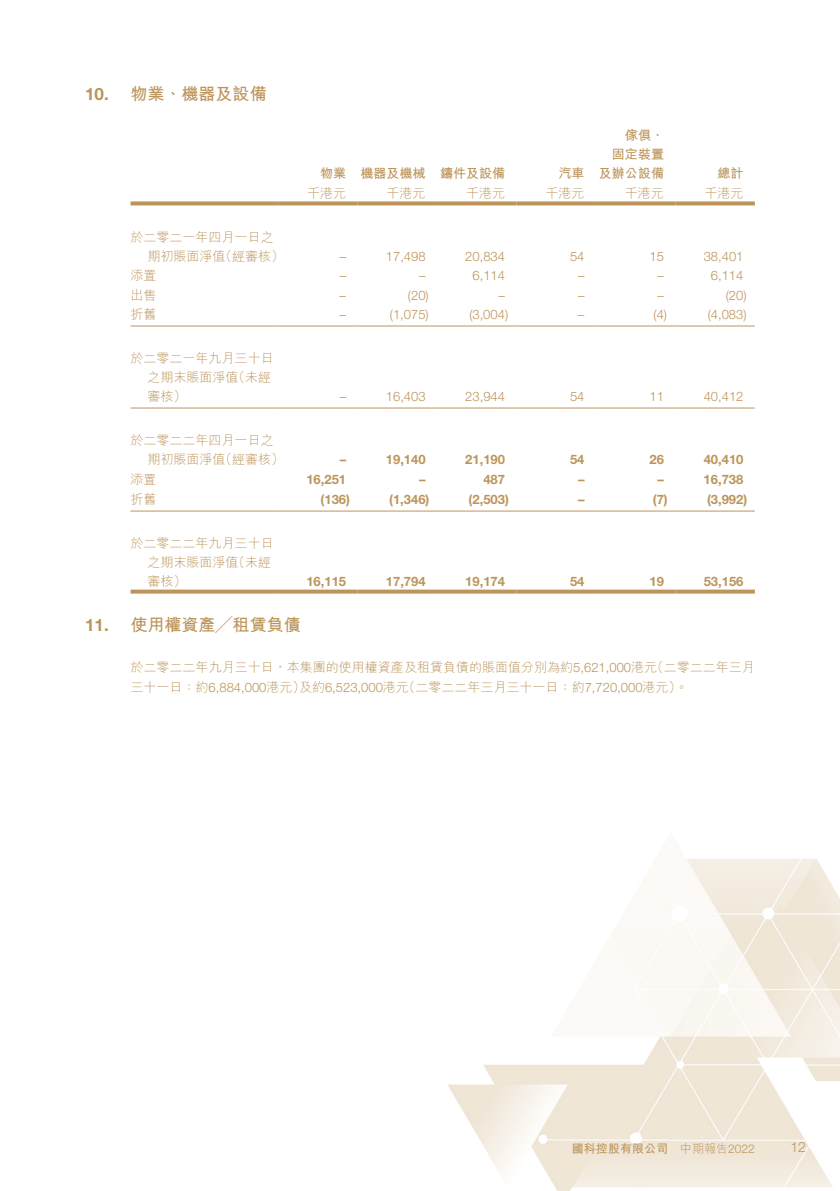
<style>
.page{position:relative;width:840px;height:1191px;background:#fff}
.page>*{position:absolute;margin:0;border:0;box-sizing:border-box;transform-origin:0 0}
.t1{font:700 17px "M Hei HK";color:#bc955b}
.t2{font:300 14px "Helvetica Neue LT Std";color:#bc955b}
.t3{font:300 13px/19px "M Hei HK";color:#bc955b}
.t4{font:700 13px "Helvetica Neue LT Std";color:#bc955b}
.t5{font:300 13px "Helvetica Neue LT Std";color:#bc955b}
.t6{font:700 13px/19px "M Hei HK";color:#bc955b;text-align:right}
.t7{font:700 12px "M Hei HK";color:#bc955b}
.s1{font-family:"Helvetica Neue LT Std"}
.s2{font-weight:300}
.s3{font-family:"Helvetica Neue LT Std";font-weight:300}
</style>
<div class="page">
<img style="left:130px;top:201px;width:709px;height:990px">
<svg style="left:130px;top:201px;width:148px;height:4px"></svg>
<svg style="left:278px;top:201px;width:79px;height:4px"></svg>
<svg style="left:357px;top:201px;width:80px;height:4px"></svg>
<svg style="left:437px;top:201px;width:79px;height:4px"></svg>
<svg style="left:516px;top:201px;width:79px;height:4px"></svg>
<svg style="left:595px;top:201px;width:80px;height:4px"></svg>
<svg style="left:675px;top:201px;width:79px;height:4px"></svg>
<hr style="left:130px;top:325px;width:148px;height:1px;background:#bc955b">
<hr style="left:278px;top:325px;width:79px;height:1px;background:#bc955b">
<hr style="left:357px;top:325px;width:80px;height:1px;background:#bc955b">
<hr style="left:437px;top:325px;width:79px;height:1px;background:#bc955b">
<hr style="left:516px;top:325px;width:79px;height:1px;background:#bc955b">
<hr style="left:595px;top:325px;width:80px;height:1px;background:#bc955b">
<hr style="left:675px;top:325px;width:79px;height:1px;background:#bc955b">
<hr style="left:130px;top:407px;width:148px;height:1px;background:#bc955b">
<hr style="left:278px;top:407px;width:79px;height:1px;background:#bc955b">
<hr style="left:357px;top:407px;width:80px;height:1px;background:#bc955b">
<hr style="left:437px;top:407px;width:79px;height:1px;background:#bc955b">
<hr style="left:516px;top:407px;width:79px;height:1px;background:#bc955b">
<hr style="left:595px;top:407px;width:80px;height:1px;background:#bc955b">
<hr style="left:675px;top:407px;width:79px;height:1px;background:#bc955b">
<hr style="left:130px;top:510px;width:148px;height:1px;background:#bc955b">
<hr style="left:278px;top:510px;width:79px;height:1px;background:#bc955b">
<hr style="left:357px;top:510px;width:80px;height:1px;background:#bc955b">
<hr style="left:437px;top:510px;width:79px;height:1px;background:#bc955b">
<hr style="left:516px;top:510px;width:79px;height:1px;background:#bc955b">
<hr style="left:595px;top:510px;width:80px;height:1px;background:#bc955b">
<hr style="left:675px;top:510px;width:79px;height:1px;background:#bc955b">
<svg style="left:130px;top:589px;width:148px;height:4px"></svg>
<svg style="left:278px;top:589px;width:79px;height:4px"></svg>
<svg style="left:357px;top:589px;width:80px;height:4px"></svg>
<svg style="left:437px;top:589px;width:79px;height:4px"></svg>
<svg style="left:516px;top:589px;width:79px;height:4px"></svg>
<svg style="left:595px;top:589px;width:80px;height:4px"></svg>
<svg style="left:675px;top:589px;width:79px;height:4px"></svg>
<h1 class="t1" style="left:85px;top:82px;width:183px"><span class="s1">10.</span> 物業、機器及設備</h1>
<p class="t3" style="left:147px;top:227px;width:138px;text-indent:-17px">於二零二一年四月一日之期初賬面淨值（經審核）</p>
<p class="t6" style="left:320px;top:162px;width:186px">物業 機器及機械 鑄件及設備</p>
<p class="t6" style="left:558px;top:162px;width:27px">汽車</p>
<p class="t6" style="left:598px;top:124px;width:66px">傢俱、<br>固定裝置及辦公設備</p>
<p class="t6" style="left:717px;top:162px;width:27px">總計</p>
<p class="t3" style="left:307px;top:183px;width:40px">千港元</p>
<p class="t3" style="left:386px;top:183px;width:40px">千港元</p>
<p class="t3" style="left:466px;top:183px;width:40px">千港元</p>
<p class="t3" style="left:545px;top:183px;width:40px">千港元</p>
<p class="t3" style="left:624px;top:183px;width:40px">千港元</p>
<p class="t3" style="left:704px;top:183px;width:40px">千港元</p>
<p class="t5" style="left:339px;top:248px;width:8px">–</p>
<p class="t5" style="left:385px;top:248px;width:41px">17,498</p>
<p class="t5" style="left:465px;top:248px;width:41px">20,834</p>
<p class="t5" style="left:569px;top:248px;width:16px">54</p>
<p class="t5" style="left:649px;top:248px;width:16px">15</p>
<p class="t5" style="left:703px;top:248px;width:41px">38,401</p>
<p class="t3" style="left:130px;top:265px;width:27px">添置</p>
<p class="t5" style="left:339px;top:267px;width:8px">–</p>
<p class="t5" style="left:419px;top:267px;width:8px">–</p>
<p class="t5" style="left:472px;top:267px;width:34px">6,114</p>
<p class="t5" style="left:577px;top:267px;width:8px">–</p>
<p class="t5" style="left:657px;top:267px;width:8px">–</p>
<p class="t5" style="left:710px;top:267px;width:34px">6,114</p>
<p class="t3" style="left:130px;top:285px;width:27px">出售</p>
<p class="t5" style="left:339px;top:287px;width:8px">–</p>
<p class="t5" style="left:408px;top:287px;width:22px">(20)</p>
<p class="t5" style="left:498px;top:287px;width:8px">–</p>
<p class="t5" style="left:577px;top:287px;width:8px">–</p>
<p class="t5" style="left:657px;top:287px;width:8px">–</p>
<p class="t5" style="left:725px;top:287px;width:22px">(20)</p>
<p class="t3" style="left:130px;top:304px;width:27px">折舊</p>
<p class="t5" style="left:339px;top:306px;width:8px">–</p>
<p class="t5" style="left:389px;top:306px;width:40px">(1,075)</p>
<p class="t5" style="left:469px;top:306px;width:40px">(3,004)</p>
<p class="t5" style="left:577px;top:306px;width:8px">–</p>
<p class="t5" style="left:653px;top:306px;width:15px">(4)</p>
<p class="t5" style="left:707px;top:306px;width:40px">(4,083)</p>
<p class="t3" style="left:147px;top:348px;width:127px;text-indent:-17px">於二零二一年九月三十日之期末賬面淨值（未經審核）</p>
<p class="t5" style="left:339px;top:388px;width:8px">–</p>
<p class="t5" style="left:385px;top:388px;width:41px">16,403</p>
<p class="t5" style="left:465px;top:388px;width:41px">23,944</p>
<p class="t5" style="left:569px;top:388px;width:16px">54</p>
<p class="t5" style="left:649px;top:388px;width:16px">11</p>
<p class="t5" style="left:703px;top:388px;width:41px">40,412</p>
<p class="t3" style="left:147px;top:430px;width:138px;text-indent:-17px">於二零二二年四月一日之期初賬面淨值（經審核）</p>
<p class="t4" style="left:339px;top:451px;width:8px">–</p>
<p class="t4" style="left:385px;top:451px;width:41px">19,140</p>
<p class="t4" style="left:465px;top:451px;width:41px">21,190</p>
<p class="t4" style="left:569px;top:451px;width:16px">54</p>
<p class="t4" style="left:649px;top:451px;width:16px">26</p>
<p class="t4" style="left:703px;top:451px;width:41px">40,410</p>
<p class="t3" style="left:130px;top:469px;width:27px">添置</p>
<p class="t4" style="left:306px;top:471px;width:41px">16,251</p>
<p class="t4" style="left:419px;top:471px;width:8px">–</p>
<p class="t4" style="left:483px;top:471px;width:23px">487</p>
<p class="t4" style="left:577px;top:471px;width:8px">–</p>
<p class="t4" style="left:657px;top:471px;width:8px">–</p>
<p class="t4" style="left:703px;top:471px;width:41px">16,738</p>
<p class="t3" style="left:130px;top:489px;width:27px">折舊</p>
<p class="t4" style="left:320px;top:491px;width:31px">(136)</p>
<p class="t4" style="left:389px;top:491px;width:42px">(1,346)</p>
<p class="t4" style="left:468px;top:491px;width:42px">(2,503)</p>
<p class="t4" style="left:577px;top:491px;width:8px">–</p>
<p class="t4" style="left:652px;top:491px;width:16px">(7)</p>
<p class="t4" style="left:706px;top:491px;width:42px">(3,992)</p>
<p class="t3" style="left:147px;top:533px;width:127px;text-indent:-17px">於二零二二年九月三十日之期末賬面淨值（未經審核）</p>
<p class="t4" style="left:306px;top:573px;width:41px">16,115</p>
<p class="t4" style="left:385px;top:573px;width:41px">17,794</p>
<p class="t4" style="left:465px;top:573px;width:41px">19,174</p>
<p class="t4" style="left:569px;top:573px;width:16px">54</p>
<p class="t4" style="left:649px;top:573px;width:16px">19</p>
<p class="t4" style="left:703px;top:573px;width:41px">53,156</p>
<h1 class="t1" style="left:85px;top:613px;width:217px"><span class="s1">11.</span> 使用權資產╱租賃負債</h1>
<p class="t3" style="left:130px;top:657px;width:625px;line-height:20px">於二零二二年九月三十日，本集團的使用權資產及租賃負債的賬面值分別為約<span class="s1">5,621,000</span>港元（二零二二年三月三十一日：約<span class="s1">6,884,000</span>港元）及約<span class="s1">6,523,000</span>港元（二零二二年三月三十一日：約<span class="s1">7,720,000</span>港元）。</p>
<p class="t7" style="left:571px;top:1140px;width:184px">國科控股有限公司 <span class="s2">中期報告</span><span class="s3">2022</span></p>
<p class="t2" style="left:789px;top:1139px;width:17px">12</p>
</div>
